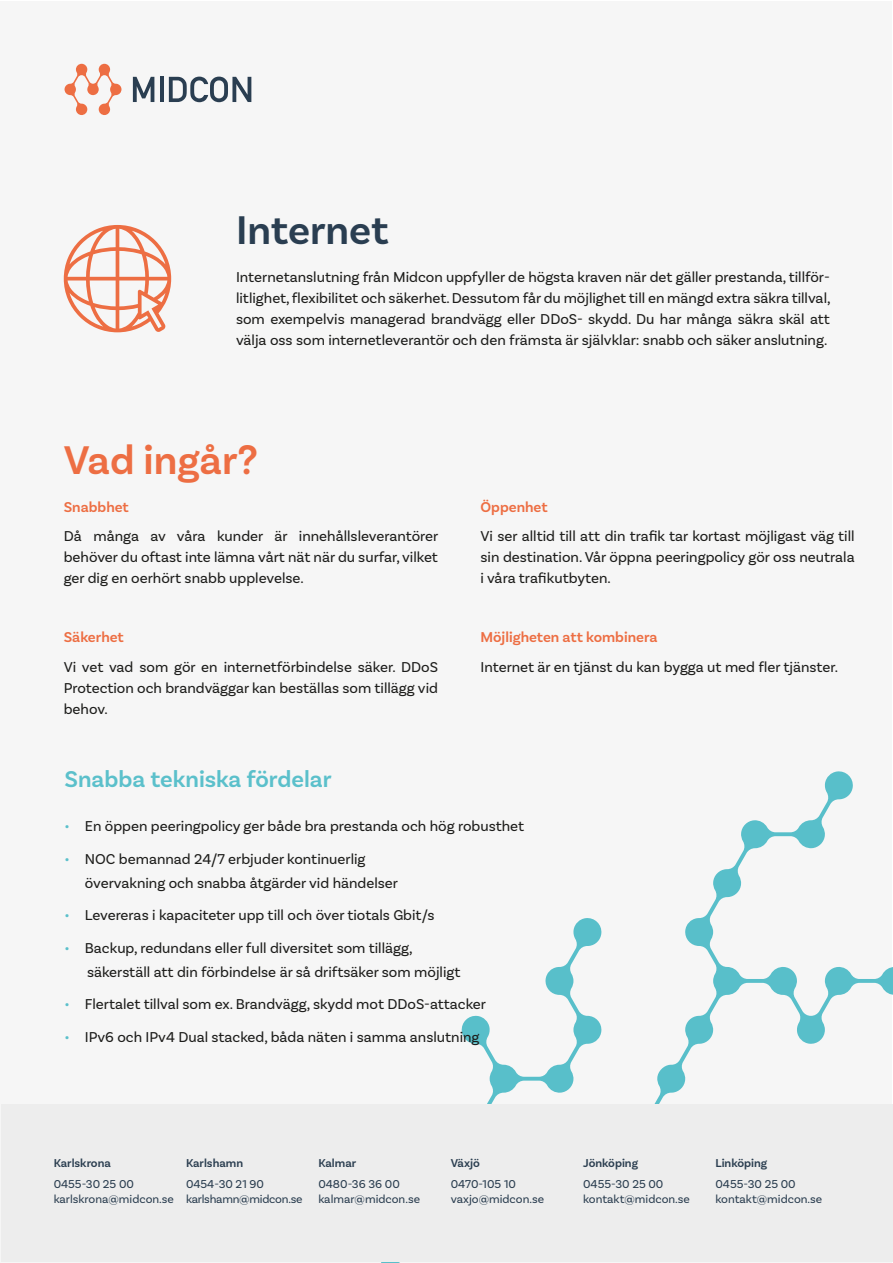
<style>
.page{position:relative;width:893px;height:1263px;background:#fff}
.page>*{position:absolute;margin:0;border:0;box-sizing:border-box;transform-origin:0 0}
.Rubrik{font:600 42px "Basic Sans";color:#ed6e43}
.Rubrik-2{font:600 42px "Basic Sans";color:#2a3e51}
.Rubrik_3{font:600 24px "Basic Sans";color:#5bc0cb}
.Brödtext{font:15px/21px "Basic Sans";color:#1d1d1b;text-align:justify}
.Rubrik_2{font:600 15px "Basic Sans";color:#ed6e43}
.Footer2{font:12px/15px "Basic Sans";color:#2b3e50}
.Footerrubrik{font:600 12px "Basic Sans";color:#2b3e50}
.Footer2-2{font:12px/15px "Basic Sans";letter-spacing:-.02em;color:#2b3e50}
.s1{color:#5bc0cb}
</style>
<div class="page">
<div style="left:1px;top:1px;width:891px;height:1261px;background:#f6f6f6"></div>
<svg style="left:461px;top:771px;width:432px;height:333px"></svg>
<svg style="left:133px;top:77px;width:21px;height:25px"></svg>
<hr style="left:160px;top:77px;width:4px;height:25px;background:#2a3e51">
<svg style="left:169px;top:77px;width:82px;height:25px"></svg>
<svg style="left:65px;top:64px;width:57px;height:51px"></svg>
<div style="left:2px;top:1104px;width:891px;height:158px;background:#ededed"></div>
<svg style="left:64px;top:225px;width:107px;height:107px"></svg>
<p class="Rubrik-2" style="left:236px;top:205px;width:154px">Internet</p>
<p class="Brödtext" style="left:236px;top:266px;width:596px">Internetanslutning från Midcon uppfyller de högsta kraven när det gäller prestanda, tillför&shy;litlighet, flexibilitet och säkerhet. Dessutom får du möjlighet till en mängd extra säkra tillval, som exempelvis managerad brandvägg eller DDoS- skydd. Du har många säkra skäl att välja oss som internetleverantör och den främsta är självklar: snabb och säker anslutning.</p>
<p class="Rubrik" style="left:64px;top:434px;width:196px">Vad ingår?</p>
<p class="Rubrik_2" style="left:64px;top:498px;width:67px">Snabbhet</p>
<p class="Brödtext" style="left:64px;top:526px;width:376px">Då många av våra kunder är innehållsleverantörer behöver du oftast inte lämna vårt nät när du surfar, vilket ger dig en oerhört snabb upplevelse.</p>
<p class="Rubrik_2" style="left:64px;top:628px;width:62px">Säkerhet</p>
<p class="Brödtext" style="left:64px;top:656px;width:376px">Vi vet vad som gör en internetförbindelse säker. DDoS Protection och brandväggar kan beställas som tillägg vid behov.</p>
<p class="Rubrik_2" style="left:480px;top:498px;width:69px">Öppenhet</p>
<p class="Brödtext" style="left:480px;top:526px;width:376px">Vi ser alltid till att din trafik tar kortast möjligast väg till sin destination. Vår öppna peeringpolicy gör oss neutrala i våra trafikutbyten.</p>
<p class="Rubrik_2" style="left:480px;top:628px;width:179px">Möjligheten att kombinera</p>
<p class="Brödtext" style="left:480px;top:656px;width:359px">Internet är en tjänst du kan bygga ut med fler tjänster.</p>
<p class="Rubrik_3" style="left:65px;top:765px;width:269px">Snabba tekniska fördelar</p>
<p class="Brödtext" style="left:65px;top:815px;width:461px"><span class="s1">•</span> En öppen peeringpolicy ger både bra prestanda och hög robusthet</p>
<p class="Brödtext" style="left:85px;top:846px;width:315px;line-height:24px;text-indent:-20px"><span class="s1">•</span> NOC bemannad 24/7 erbjuder kontinuerlig övervakning och snabba åtgärder vid händelser</p>
<p class="Brödtext" style="left:65px;top:904px;width:371px"><span class="s1">•</span> Levereras i kapaciteter upp till och över tiotals Gbit/s</p>
<p class="Brödtext" style="left:87px;top:935px;width:375px;line-height:24px;text-indent:-22px"><span class="s1">•</span> Backup, redundans eller full diversitet som tillägg, säkerställ att din förbindelse är så driftsäker som möjligt</p>
<p class="Brödtext" style="left:65px;top:993px;width:423px"><span class="s1">•</span> Flertalet tillval som ex. Brandvägg, skydd mot DDoS-attacker</p>
<p class="Brödtext" style="left:65px;top:1026px;width:416px"><span class="s1">•</span> IPv6 och IPv4 Dual stacked, båda näten i samma anslutning</p>
<p class="Footerrubrik" style="left:54px;top:1155px;width:59px">Karlskrona</p>
<p class="Footer2" style="left:54px;top:1176px;width:122px">0455-30 25 00 karlskrona@midcon.se</p>
<p class="Footerrubrik" style="left:186px;top:1155px;width:59px">Karlshamn</p>
<p class="Footer2-2" style="left:186px;top:1176px;width:118px">0454-30 21 90 karlshamn@midcon.se</p>
<p class="Footerrubrik" style="left:318px;top:1155px;width:39px">Kalmar</p>
<p class="Footer2" style="left:318px;top:1176px;width:103px">0480-36 36 00 kalmar@midcon.se</p>
<p class="Footerrubrik" style="left:451px;top:1155px;width:31px">Växjö</p>
<p class="Footer2" style="left:451px;top:1176px;width:95px">0470-105 10 vaxjo@midcon.se</p>
<p class="Footerrubrik" style="left:583px;top:1155px;width:56px">Jönköping</p>
<p class="Footer2" style="left:583px;top:1176px;width:108px">0455-30 25 00 kontakt@midcon.se</p>
<p class="Footerrubrik" style="left:715px;top:1155px;width:53px">Linköping</p>
<p class="Footer2" style="left:715px;top:1176px;width:108px">0455-30 25 00 kontakt@midcon.se</p>
</div>
